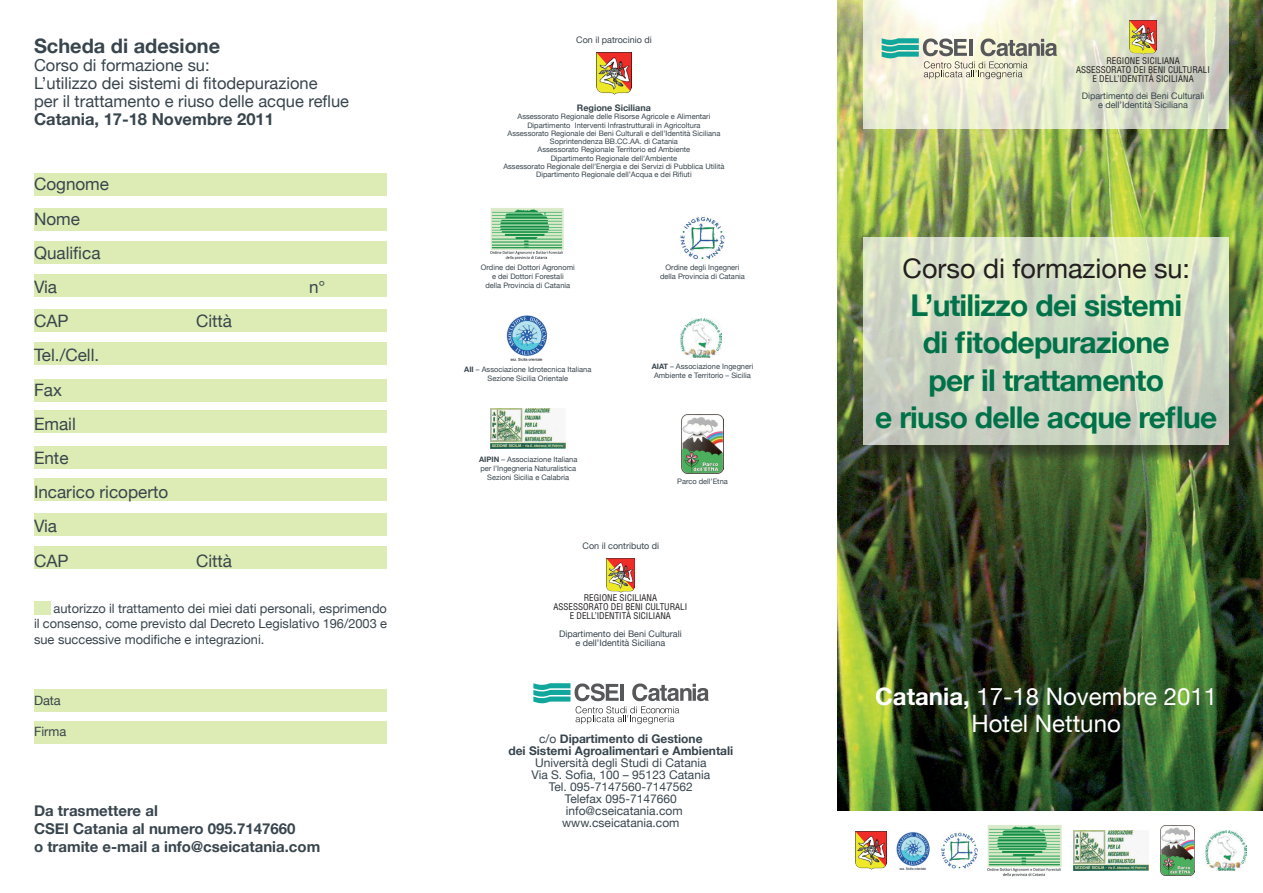
<style>
.page{position:relative;width:1263px;height:893px;background:#fff}
.page>*{position:absolute;margin:0;border:0;box-sizing:border-box;transform-origin:0 0}
.t1{font:700 30px/37.5px "Helvetica Neue";letter-spacing:-.025em;color:#007249;text-align:center}
.t2{font:27px "Helvetica Neue";color:#231f20}
.t3{font:24px/27px "Helvetica Neue";color:#fff;text-align:center}
.t4{font:700 19.95px "Helvetica Neue";color:#38454d}
.t5{font:17.1px/34.2px "Helvetica Neue";color:#38454d}
.t6{font:16.5px/18px "Helvetica Neue";color:#38454d}
.t7{font:700 16.5px "Helvetica Neue";color:#38454d}
.t8{font:700 15px/18px "Helvetica Neue";color:#38454d}
.t9{font:12.9px/15.5px "Helvetica Neue";color:#38454d;text-align:justify}
.t10{font:12px/12px "Helvetica Neue";color:#38454d;text-align:center}
.t11{font:700 12px/12px "Helvetica Neue";color:#38454d;text-align:center}
.t12{font:9px/9px "Helvetica Neue";color:#38454d;text-align:center}
.t13{font:condensed 9px/9px "Helvetica LT";color:#231f20;text-align:center}
.t14{font:700 9px "Helvetica Neue";color:#38454d}
.t15{font:7.5px/8.2px "Helvetica Neue";color:#38454d;text-align:center}
.s1{font-weight:700}
.s2{font-weight:400}
</style>
<div class="page">
<img style="left:838px;top:0;width:425px;height:810px">
<svg style="left:863px;top:0;width:366px;height:128px;background:#e4e6d1"></svg>
<div style="left:34px;top:173px;width:353px;height:23px;background:#ddecb4"></div>
<div style="left:34px;top:208px;width:353px;height:22px;background:#ddecb4"></div>
<div style="left:34px;top:241px;width:353px;height:23px;background:#ddecb4"></div>
<div style="left:34px;top:274px;width:353px;height:23px;background:#ddecb4"></div>
<div style="left:34px;top:309px;width:353px;height:23px;background:#ddecb4"></div>
<div style="left:34px;top:342px;width:353px;height:23px;background:#ddecb4"></div>
<div style="left:34px;top:379px;width:353px;height:22px;background:#ddecb4"></div>
<div style="left:34px;top:411px;width:353px;height:22px;background:#ddecb4"></div>
<div style="left:34px;top:446px;width:353px;height:23px;background:#ddecb4"></div>
<div style="left:34px;top:479px;width:353px;height:22px;background:#ddecb4"></div>
<div style="left:34px;top:514px;width:353px;height:22px;background:#ddecb4"></div>
<div style="left:34px;top:547px;width:353px;height:22px;background:#ddecb4"></div>
<div style="left:34px;top:689px;width:353px;height:22px;background:#ddecb4"></div>
<div style="left:34px;top:721px;width:353px;height:22px;background:#ddecb4"></div>
<div style="left:34px;top:601px;width:17px;height:14px;background:#ddecb4"></div>
<div style="left:866px;top:240px;width:382px;height:223px;background:#231f20;opacity:.75"></div>
<svg style="left:863px;top:237px;width:366px;height:207px;background:#d3dbc3"></svg>
<svg style="left:533px;top:683px;width:176px;height:41px"></svg>
<svg style="left:882px;top:38px;width:175px;height:41px;background:#c0cbb8"></svg>
<img style="left:1073px;top:831px;width:76px;height:39px">
<img style="left:1160px;top:826px;width:35px;height:49px">
<img style="left:941px;top:832px;width:37px;height:37px">
<img style="left:896px;top:832px;width:34px;height:38px">
<img style="left:988px;top:825px;width:74px;height:51px">
<img style="left:1206px;top:831px;width:40px;height:39px">
<img style="left:491px;top:208px;width:73px;height:51px">
<img style="left:680px;top:217px;width:45px;height:43px">
<img style="left:506px;top:315px;width:41px;height:46px">
<img style="left:681px;top:318px;width:40px;height:39px">
<img style="left:490px;top:408px;width:76px;height:40px">
<img style="left:682px;top:414px;width:41px;height:59px">
<img style="left:1129px;top:21px;width:28px;height:33px">
<img style="left:607px;top:558px;width:27px;height:34px">
<img style="left:856px;top:831px;width:30px;height:38px">
<img style="left:597px;top:53px;width:34px;height:42px">
<h3 class="t4" style="left:34px;top:34px;width:188px">Scheda di adesione</h3>
<h3 class="t6" style="left:34px;top:56px;width:317px">Corso di formazione su:<br>L’utilizzo dei sistemi di fitodepurazione<br>per il trattamento e riuso delle acque reflue</h3>
<h3 class="t7" style="left:34px;top:109px;width:241px">Catania, 17-18 Novembre 2011</h3>
<h3 class="t5" style="left:34px;top:167px;width:77px">Cognome<br>Nome<br>Qualifica<br>Via</h3>
<h3 class="t5" style="left:309px;top:270px;width:18px">n°</h3>
<h3 class="t5" style="left:34px;top:304px;width:36px">CAP</h3>
<h3 class="t5" style="left:196px;top:304px;width:38px">Città</h3>
<h3 class="t5" style="left:34px;top:338px;width:136px">Tel./Cell.<br>Fax<br>Email<br>Ente<br>Incarico ricoperto<br>Via<br>CAP</h3>
<h3 class="t5" style="left:196px;top:543px;width:38px">Città</h3>
<h3 class="t9" style="left:34px;top:600px;width:354px;text-indent:20px">autorizzo il trattamento dei miei dati personali, esprimendo il consenso, come previsto dal Decreto Legislativo 196/2003 e sue successive modifiche e integrazioni.</h3>
<h3 class="t9" style="left:34px;top:693px;width:28px">Data</h3>
<h3 class="t9" style="left:34px;top:723px;width:34px">Firma</h3>
<h3 class="t8" style="left:34px;top:801px;width:288px">Da trasmettere al<br>CSEI Catania al numero 095.7147660<br>o tramite e-mail a info@cseicatania.com</h3>
<p class="t12" style="left:576px;top:35px;width:77px">Con il patrocinio di</p>
<p class="t14" style="left:577px;top:102px;width:75px">Regione Siciliana</p>
<p class="t15" style="left:503px;top:112px;width:223px">Assessorato Regionale delle Risorse Agricole e Alimentari Dipartimento Interventi Infrastrutturali in Agricoltura<br>Assessorato Regionale dei Beni Culturali e dell’Identità Siciliana Soprintendenza BB.CC.AA. di Catania<br>Assessorato Regionale Territorio ed Ambiente<br>Dipartimento Regionale dell’Ambiente<br>Assessorato Regionale dell’Energia e dei Servizi di Pubblica Utilità Dipartimento Regionale dell’Acqua e dei Rifiuti</p>
<p class="t15" style="left:481px;top:263px;width:95px;line-height:9px">Ordine dei Dottori Agronomi e dei Dottori Forestali<br>della Provincia di Catania</p>
<p class="t15" style="left:660px;top:263px;width:86px;line-height:9px">Ordine degli Ingegneri della Provincia di Catania</p>
<p class="t15" style="left:464px;top:365px;width:129px;line-height:9px"><span class="s1">AII</span> – Associazione Idrotecnica Italiana<br>Sezione Sicilia Orientale</p>
<p class="t15" style="left:652px;top:362px;width:103px;line-height:9px"><span class="s1">AIAT</span> – Associazione Ingegneri<br>Ambiente e Territorio – Sicilia</p>
<p class="t15" style="left:479px;top:454px;width:100px;line-height:9px"><span class="s1">AIPIN</span> – Associazione Italiana per l’Ingegneria Naturalistica<br>Sezioni Sicilia e Calabria</p>
<p class="t15" style="left:677px;top:477px;width:52px">Parco dell’Etna</p>
<p class="t12" style="left:582px;top:541px;width:78px">Con il contributo di</p>
<p class="t13" style="left:554px;top:594px;width:135px">REGIONE SICILIANA<br>ASSESSORATO DEI BENI CULTURALI<br>E DELL’IDENTITÀ SICILIANA</p>
<p class="t12" style="left:559px;top:629px;width:124px">Dipartimento dei Beni Culturali e dell’Identità Siciliana</p>
<h3 class="t11" style="left:508px;top:732px;width:226px"><span class="s2">c/o</span> Dipartimento di Gestione<br>dei Sistemi Agroalimentari e Ambientali</h3>
<h3 class="t10" style="left:532px;top:756px;width:180px">Università degli Studi di Catania<br>Via S. Sofia, 100 – 95123 Catania<br>Tel. 095-7147560-7147562<br>Telefax 095-7147660 info@cseicatania.com www.cseicatania.com</h3>
<p class="t13" style="left:1076px;top:56px;width:135px">REGIONE SICILIANA<br>ASSESSORATO DEI BENI CULTURALI<br>E DELL’IDENTITÀ SICILIANA</p>
<p class="t12" style="left:1082px;top:91px;width:124px">Dipartimento dei Beni Culturali e dell’Identità Siciliana</p>
<h2 class="t2" style="left:902px;top:252px;width:289px">Corso di formazione su:</h2>
<h1 class="t1" style="left:875px;top:286px;width:343px">L’utilizzo dei sistemi<br>di fitodepurazione<br>per il trattamento<br>e riuso delle acque reflue</h1>
<h3 class="t3" style="left:875px;top:682px;width:343px"><span class="s1">Catania,</span> 17-18 Novembre 2011<br>Hotel Nettuno</h3>
</div>
